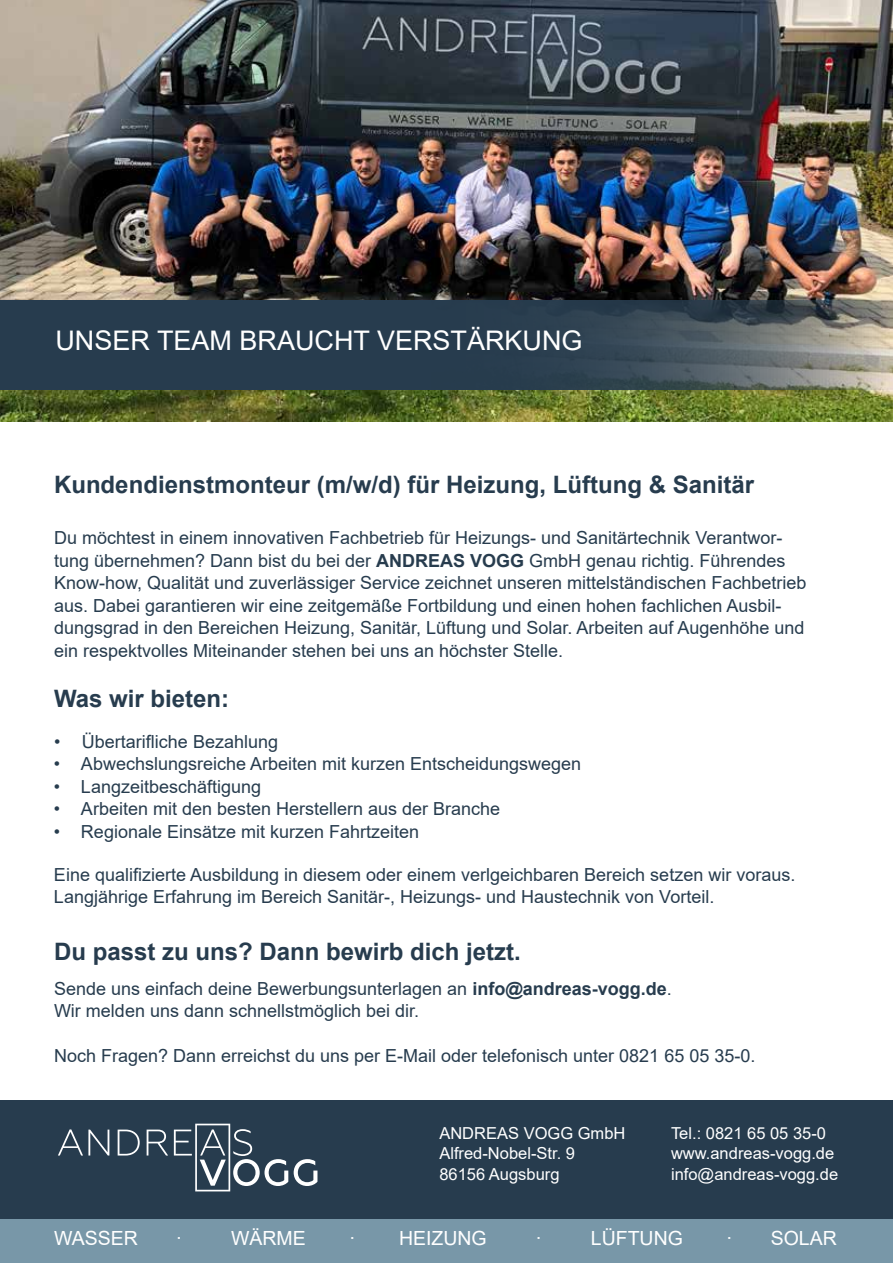
<style>
.page{position:relative;width:893px;height:1263px;background:#fff}
.page>*{position:absolute;margin:0;border:0;box-sizing:border-box;transform-origin:0 0}
.t1{font:27px "Arial";color:#fff}
.t2{font:700 24px "Arial";color:#273c4e}
.t3{font:19.5px "Arial";color:#fff}
.t4{font:18px/22.5px "Arial";color:#273c4e}
.t5{font:16.5px/19.8px "Arial";color:#fff}
.s1{font-weight:700}
</style>
<div class="page">
<img style="left:0;top:0;width:893px;height:421px">
<svg style="left:0;top:301px;width:893px;height:89px;background:#394a57"></svg>
<div style="left:0;top:1100px;width:893px;height:163px;background:#273c4e"></div>
<svg style="left:58px;top:1124px;width:259px;height:67px"></svg>
<div style="left:0;top:1220px;width:893px;height:43px;background:#7897a8"></div>
<h1 class="t1" style="left:55px;top:322px;width:529px">UNSER TEAM BRAUCHT VERSTÄRKUNG</h1>
<h2 class="t2" style="left:54px;top:467px;width:702px">Kundendienstmonteur (m/w/d) für Heizung, Lüftung &amp; Sanitär</h2>
<p class="t4" style="left:54px;top:526px;width:754px">Du möchtest in einem innovativen Fachbetrieb für Heizungs- und Sanitärtechnik Verantwor&shy;tung übernehmen? Dann bist du bei der <span class="s1">ANDREAS VOGG</span> GmbH genau richtig. Führendes Know-how, Qualität und zuverlässiger Service zeichnet unseren mittelständischen Fachbetrieb aus. Dabei garantieren wir eine zeitgemäße Fortbildung und einen hohen fachlichen Ausbil&shy;dungsgrad in den Bereichen Heizung, Sanitär, Lüftung und Solar. Arbeiten auf Augenhöhe und ein respektvolles Miteinander stehen bei uns an höchster Stelle.</p>
<h2 class="t2" style="left:54px;top:682px;width:177px">Was wir bieten:</h2>
<p class="t4" style="left:54px;top:730px;width:226px">• Übertarifliche Bezahlung</p>
<p class="t4" style="left:54px;top:753px;width:529px">• Abwechslungsreiche Arbeiten mit kurzen Entscheidungswegen</p>
<p class="t4" style="left:54px;top:775px;width:209px">• Langzeitbeschäftigung</p>
<p class="t4" style="left:54px;top:798px;width:448px">• Arbeiten mit den besten Herstellern aus der Branche</p>
<p class="t4" style="left:54px;top:820px;width:367px">• Regionale Einsätze mit kurzen Fahrtzeiten</p>
<p class="t4" style="left:54px;top:864px;width:743px;line-height:21.6px">Eine qualifizierte Ausbildung in diesem oder einem verlgeichbaren Bereich setzen wir voraus.<br>Langjährige Erfahrung im Bereich Sanitär-, Heizungs- und Haustechnik von Vorteil.</p>
<h2 class="t2" style="left:54px;top:935px;width:468px">Du passt zu uns? Dann bewirb dich jetzt.</h2>
<p class="t4" style="left:54px;top:977px;width:619px">Sende uns einfach deine Bewerbungsunterlagen an <span class="s1">info@andreas-vogg.de</span>.<br>Wir melden uns dann schnellstmöglich bei dir.</p>
<p class="t4" style="left:54px;top:1044px;width:703px">Noch Fragen? Dann erreichst du uns per E-Mail oder telefonisch unter 0821 65 05 35-0.</p>
<p class="t5" style="left:439px;top:1123px;width:188px">ANDREAS VOGG GmbH<br>Alfred-Nobel-Str. 9</p>
<p class="t5" style="left:439px;top:1165px;width:122px">86156 Augsburg</p>
<p class="t5" style="left:671px;top:1123px;width:165px">Tel.: 0821 65 05 35-0 www.andreas-vogg.de</p>
<p class="t5" style="left:671px;top:1165px;width:169px">info@andreas-vogg.de</p>
<p class="t3" style="left:54px;top:1225px;width:85px">WASSER</p>
<p class="t3" style="left:176px;top:1225px;width:8px">·</p>
<p class="t3" style="left:231px;top:1225px;width:76px">WÄRME</p>
<p class="t3" style="left:349px;top:1225px;width:139px">· HEIZUNG</p>
<p class="t3" style="left:536px;top:1225px;width:8px">·</p>
<p class="t3" style="left:591px;top:1225px;width:94px">LÜFTUNG</p>
<p class="t3" style="left:726px;top:1225px;width:112px">· SOLAR</p>
</div>
